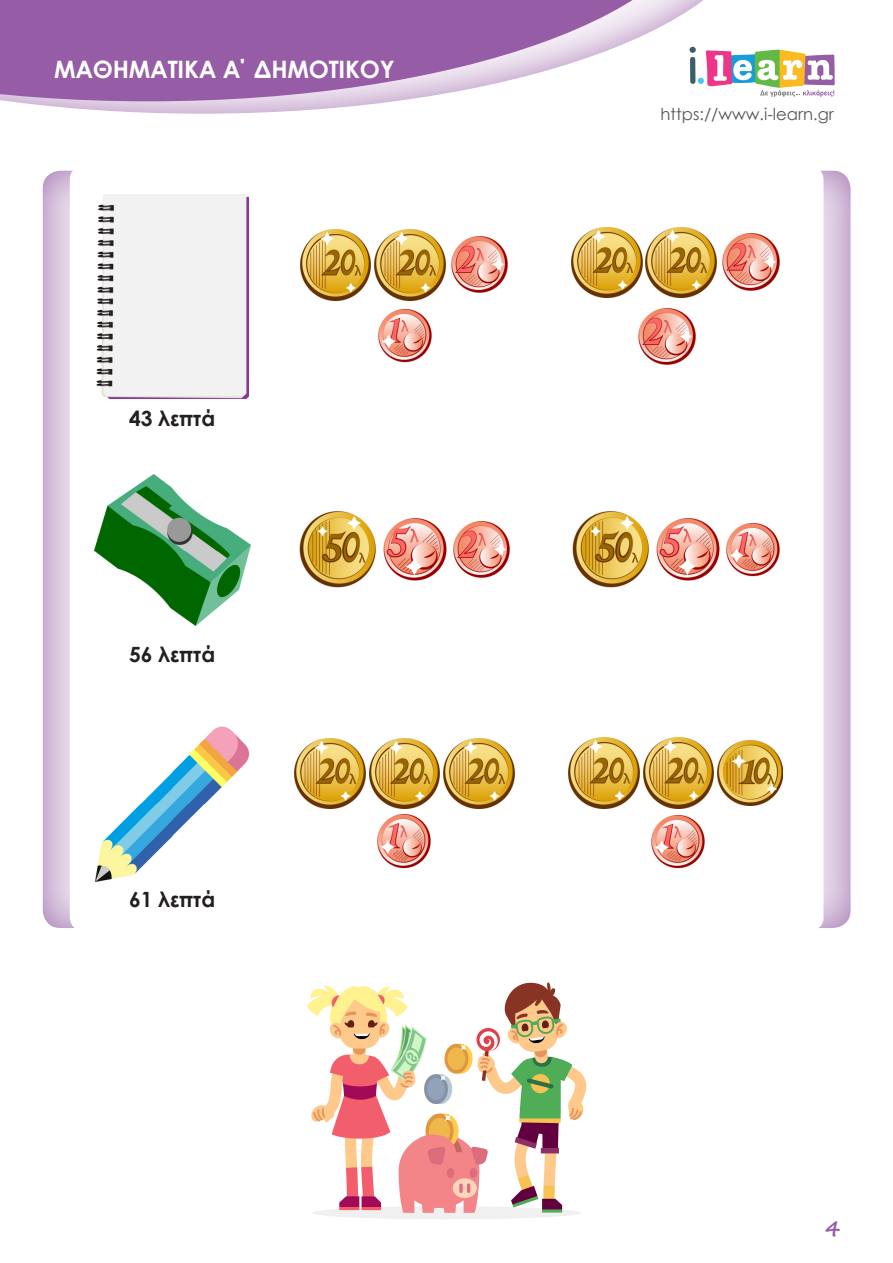
<style>
.page{position:relative;width:893px;height:1263px;background:#fff}
.page>*{position:absolute;margin:0;border:0;box-sizing:border-box;transform-origin:0 0}
.t1{font:700 24px "Century Gothic";letter-spacing:-.01em;color:#fff}
.t2{font:700 21px "Century Gothic";letter-spacing:-.01em;color:#231f20}
.t3{font:700 21px "Segoe Script";color:#965ca6}
.t4{font:16.5px "Century Gothic";color:#57585a}
</style>
<div class="page">
<div style="left:42px;top:168px;width:809px;height:760px;background:#965ca6;opacity:.75"></div>
<div style="left:70px;top:167px;width:753px;height:763px;background:#fff;border-radius:13px"></div>
<div style="left:0;top:0;width:759px;height:116px;background:#965ca6;opacity:.75"></div>
<svg style="left:0;top:0;width:705px;height:101px;fill:#965ca6"></svg>
<svg style="left:690px;top:47px;width:145px;height:50px"></svg>
<img style="left:97px;top:194px;width:152px;height:204px">
<img style="left:300px;top:230px;width:71px;height:70px">
<img style="left:375px;top:230px;width:70px;height:70px">
<img style="left:451px;top:236px;width:57px;height:57px">
<img style="left:378px;top:309px;width:54px;height:54px">
<img style="left:571px;top:227px;width:71px;height:71px">
<img style="left:646px;top:227px;width:71px;height:71px">
<img style="left:722px;top:234px;width:58px;height:57px">
<img style="left:638px;top:308px;width:58px;height:57px">
<img style="left:94px;top:475px;width:157px;height:150px">
<img style="left:299px;top:512px;width:77px;height:76px">
<img style="left:383px;top:518px;width:64px;height:63px">
<img style="left:453px;top:521px;width:57px;height:57px">
<img style="left:572px;top:512px;width:77px;height:76px">
<img style="left:656px;top:518px;width:64px;height:63px">
<img style="left:726px;top:523px;width:54px;height:53px">
<img style="left:96px;top:726px;width:154px;height:155px">
<img style="left:295px;top:738px;width:70px;height:71px">
<img style="left:369px;top:738px;width:71px;height:71px">
<img style="left:444px;top:738px;width:70px;height:71px">
<img style="left:377px;top:815px;width:54px;height:53px">
<img style="left:569px;top:738px;width:70px;height:70px">
<img style="left:643px;top:738px;width:71px;height:70px">
<img style="left:718px;top:740px;width:65px;height:66px">
<img style="left:651px;top:815px;width:54px;height:54px">
<img style="left:306px;top:982px;width:281px;height:237px">
<h1 class="t1" style="left:54px;top:51px;width:342px">ΜΑΘΗΜΑΤΙΚΑ Α΄ ΔΗΜΟΤΙΚΟΥ</h1>
<p class="t2" style="left:129px;top:403px;width:88px">43 λεπτά</p>
<p class="t2" style="left:129px;top:638px;width:88px">56 λεπτά</p>
<p class="t2" style="left:129px;top:883px;width:88px">61 λεπτά</p>
<p class="t4" style="left:660px;top:103px;width:175px">https://www.i-learn.gr</p>
<p class="t3" style="left:825px;top:1212px;width:17px">4</p>
</div>
